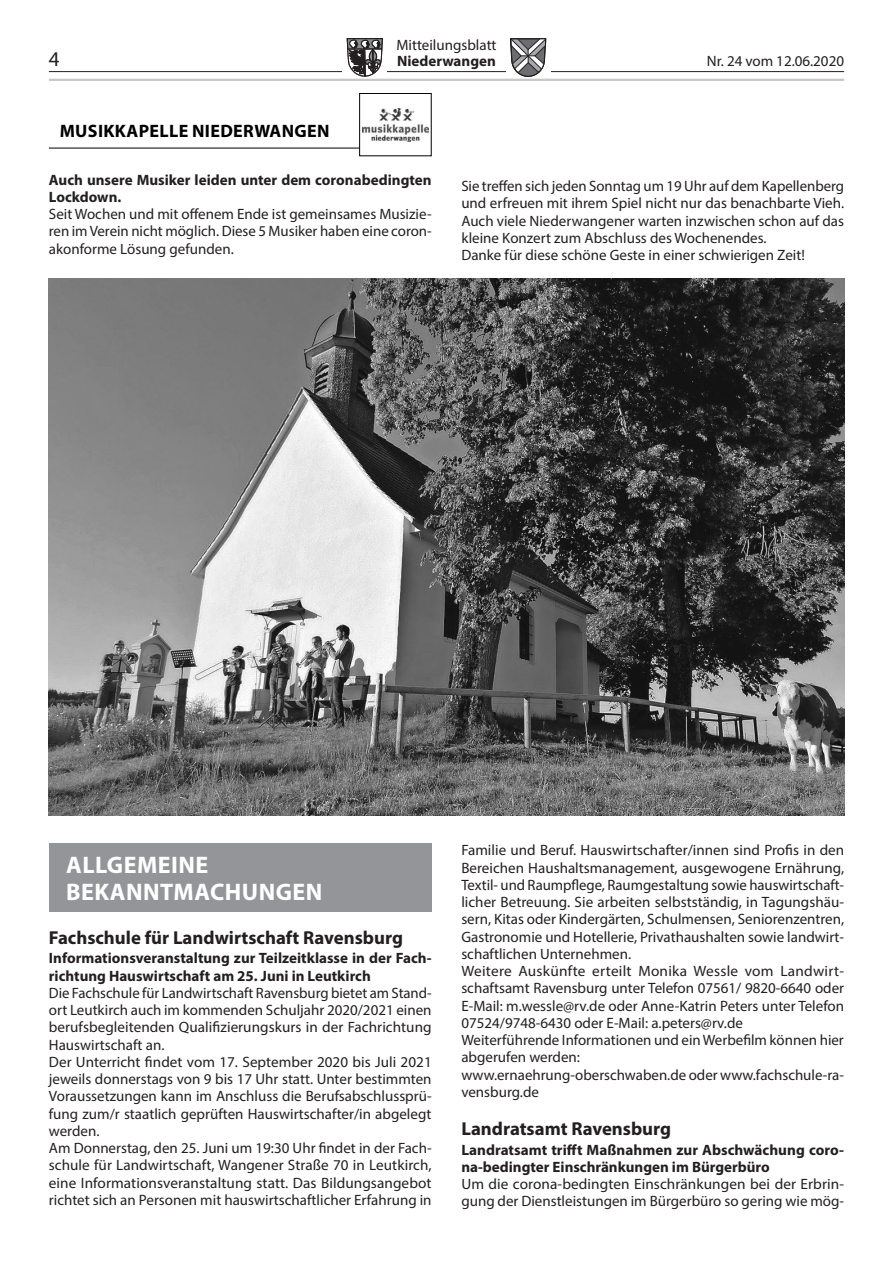
<style>
.page{position:relative;width:893px;height:1263px;background:#fff}
.page>*{position:absolute;margin:0;border:0;box-sizing:border-box;transform-origin:0 0}
.t1{font:700 24px/27px "Myriad Pro";letter-spacing:.02em;color:#fff}
.t2{font:21px "Myriad Pro";color:#231f20}
.t3{font:700 18.75px "Myriad Pro";color:#231f20}
.t4{font:700 18px "Myriad Pro";letter-spacing:.02em;color:#000}
.t5{font:15px/17.2px "Myriad Pro";color:#231f20}
.t6{font:700 15px/17.2px "Myriad Pro";color:#231f20}
</style>
<div class="page">
<hr style="left:49px;top:71px;width:795px;height:1px;background:#231f20">
<div style="left:342px;top:34px;width:45px;height:47px;background:#fff"></div>
<svg style="left:347px;top:38px;width:36px;height:39px"></svg>
<div style="left:506px;top:34px;width:44px;height:47px;background:#fff"></div>
<svg style="left:510px;top:38px;width:36px;height:39px"></svg>
<hr style="left:49px;top:79px;width:795px;height:2px;background:#c7c8ca">
<hr style="left:49px;top:148px;width:382px;height:1px;background:#000">
<div style="left:360px;top:93px;width:71px;height:63px;background:#fff"></div>
<div style="left:359px;top:93px;width:73px;height:63px;border:1px solid #000"></div>
<img style="left:363px;top:108px;width:65px;height:33px">
<img style="left:49px;top:279px;width:795px;height:536px">
<div style="left:49px;top:844px;width:383px;height:68px;background:#939598"></div>
<p class="t5" style="left:396px;top:36px;width:102px">Mitteilungsblatt</p>
<h2 class="t2" style="left:49px;top:46px;width:12px">4</h2>
<p class="t6" style="left:397px;top:52px;width:100px">Niederwangen</p>
<p class="t5" style="left:707px;top:52px;width:139px">Nr. 24 vom 12.06.2020</p>
<p class="t4" style="left:60px;top:119px;width:271px">MUSIKKAPELLE NIEDERWANGEN</p>
<p class="t6" style="left:49px;top:170px;width:384px">Auch unsere Musiker leiden unter dem coronabedingten<br>Lockdown.</p>
<p class="t5" style="left:49px;top:205px;width:384px;text-align:justify">Seit Wochen und mit offenem Ende ist gemeinsames Musizie&shy;ren im Verein nicht möglich. Diese 5 Musiker haben eine coron&shy;akonforme Lösung gefunden.</p>
<p class="t5" style="left:461px;top:177px;width:384px">Sie treffen sich jeden Sonntag um 19 Uhr auf dem Kapellenberg und erfreuen mit ihrem Spiel nicht nur das benachbarte Vieh.<br>Auch viele Niederwangener warten inzwischen schon auf das kleine Konzert zum Abschluss des Wochenendes.<br>Danke für diese schöne Geste in einer schwierigen Zeit!</p>
<h1 class="t1" style="left:66px;top:851px;width:258px">ALLGEMEINE<br>BEKANNTMACHUNGEN</h1>
<p class="t3" style="left:49px;top:925px;width:356px">Fachschule für Landwirtschaft Ravensburg</p>
<p class="t6" style="left:49px;top:949px;width:384px">Informationsveranstaltung zur Teilzeitklasse in der Fach&shy;richtung Hauswirtschaft am 25. Juni in Leutkirch</p>
<p class="t5" style="left:49px;top:984px;width:384px">Die Fachschule für Landwirtschaft Ravensburg bietet am Stand&shy;ort Leutkirch auch im kommenden Schuljahr 2020/2021 einen berufsbegleitenden Qualifizierungskurs in der Fachrichtung Hauswirtschaft an.<br>Der Unterricht findet vom 17. September 2020 bis Juli 2021 jeweils donnerstags von 9 bis 17 Uhr statt. Unter bestimmten Voraussetzungen kann im Anschluss die Berufsabschlussprü&shy;fung zum/r staatlich geprüften Hauswirtschafter/in abgelegt werden.<br>Am Donnerstag, den 25. Juni um 19:30 Uhr findet in der Fach&shy;schule für Landwirtschaft, Wangener Straße 70 in Leutkirch, eine Informationsveranstaltung statt. Das Bildungsangebot richtet sich an Personen mit hauswirtschaftlicher Erfahrung in</p>
<p class="t5" style="left:461px;top:841px;width:384px">Familie und Beruf. Hauswirtschafter/innen sind Profis in den Bereichen Haushaltsmanagement, ausgewogene Ernährung, Textil- und Raumpflege, Raumgestaltung sowie hauswirtschaft&shy;licher Betreuung. Sie arbeiten selbstständig, in Tagungshäu&shy;sern, Kitas oder Kindergärten, Schulmensen, Seniorenzentren, Gastronomie und Hotellerie, Privathaushalten sowie landwirt&shy;schaftlichen Unternehmen.<br>Weitere Auskünfte erteilt Monika Wessle vom Landwirt&shy;schaftsamt Ravensburg unter Telefon 07561/ 9820-6640 oder E-Mail: m.wessle@rv.de oder Anne-Katrin Peters unter Telefon 07524/9748-6430 oder E-Mail: a.peters@rv.de Weiterführende Informationen und ein Werbefilm können hier abgerufen werden:<br>www.ernaehrung-oberschwaben.de oder www.fachschule-ra&shy;vensburg.de</p>
<p class="t3" style="left:461px;top:1116px;width:211px">Landratsamt Ravensburg</p>
<p class="t6" style="left:461px;top:1140px;width:384px">Landratsamt trifft Maßnahmen zur Abschwächung coro&shy;na-bedingter Einschränkungen im Bürgerbüro</p>
<p class="t5" style="left:461px;top:1175px;width:384px">Um die corona-bedingten Einschränkungen bei der Erbrin&shy;gung der Dienstleistungen im Bürgerbüro so gering wie mög-</p>
</div>
